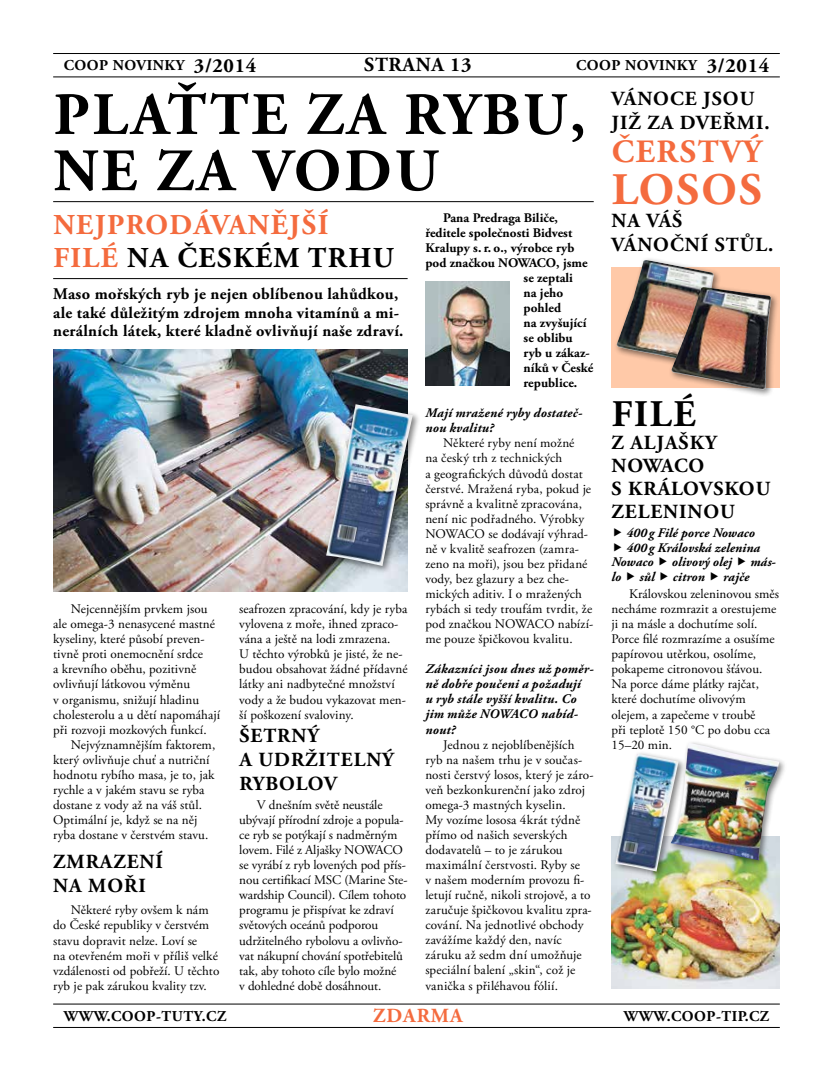
<style>
.page{position:relative;width:833px;height:1081px;background:#fff}
.page>*{position:absolute;margin:0;border:0;box-sizing:border-box;transform-origin:0 0}
.t1{font:700 60px/56.2px "Adobe Garamond Pro";letter-spacing:.05em;color:#000}
.t2{font:700 45px "Adobe Garamond Pro";letter-spacing:.05em;color:#f46b3e}
.t3{font:700 37.5px "Adobe Garamond Pro";color:#000}
.t4{font:700 32.5px "Adobe Garamond Pro";letter-spacing:.05em;color:#f46b3e}
.t5{font:700 28.75px/32.5px "Adobe Garamond Pro";letter-spacing:.05em;color:#f46b3e}
.t6{font:700 20px/23.8px "Adobe Garamond Pro";letter-spacing:.05em;color:#000}
.t7{font:700 20px "Adobe Garamond Pro";letter-spacing:.05em;color:#f46b3e}
.t8{font:700 16.25px/18.8px "Adobe Garamond Pro";letter-spacing:.02em;color:#000}
.t9{font:700 15px "Adobe Garamond Pro";letter-spacing:.035em;color:#000}
.t10{font:13.12px/15px "Adobe Garamond Pro";letter-spacing:.005em;color:#000}
.t11{font:italic 700 13.12px/15px "Adobe Garamond Pro";letter-spacing:.015em;color:#000}
.t12{font:700 13.12px "Adobe Garamond Pro";letter-spacing:.005em;color:#000}
.s1{font-size:20px}
.s2{color:#000}
</style>
<div class="page">
<hr style="left:53px;top:77px;width:727px;height:1px;background:#000">
<hr style="left:53px;top:53px;width:727px;height:1px;background:#000">
<hr style="left:53px;top:1027px;width:727px;height:1px;background:#000">
<hr style="left:53px;top:1003px;width:727px;height:1px;background:#000">
<div style="left:611px;top:268px;width:169px;height:120px;background:#ffc9a8"></div>
<hr style="left:53px;top:201px;width:541px;height:1px;background:#000">
<hr style="left:53px;top:278px;width:354px;height:1px;background:#000">
<div style="left:614px;top:257px;width:108px;height:115px;background:#000;opacity:.5"></div>
<img style="left:616px;top:260px;width:98px;height:103px">
<img style="left:53px;top:349px;width:354px;height:243px">
<img style="left:611px;top:836px;width:169px;height:153px">
<div style="left:668px;top:284px;width:111px;height:113px;background:#000;opacity:.5"></div>
<img style="left:671px;top:287px;width:100px;height:102px">
<div style="left:323px;top:401px;width:97px;height:173px;background:#000;opacity:.5"></div>
<img style="left:326px;top:404px;width:87px;height:162px">
<img style="left:425px;top:281px;width:84px;height:104px">
<div style="left:612px;top:750px;width:74px;height:129px;background:#000;opacity:.5"></div>
<img style="left:615px;top:753px;width:63px;height:118px">
<div style="left:668px;top:740px;width:119px;height:128px;background:#000;opacity:.5"></div>
<img style="left:670px;top:743px;width:109px;height:117px">
<p class="t9" style="left:64px;top:57px;width:194px">COOP NOVINKY <span class="s1">3/2014</span></p>
<h3 class="t6" style="left:364px;top:54px;width:109px">STRANA 13</h3>
<p class="t9" style="left:576px;top:57px;width:195px">COOP NOVINKY <span class="s1">3/2014</span></p>
<h1 class="t1" style="left:54px;top:88px;width:533px">PLAŤTE ZA RYBU,<br>NE ZA VODU</h1>
<h3 class="t5" style="left:53px;top:209px;width:342px">NEJPRODÁVANĚJŠÍ<br>FILÉ <span class="s2">NA ČESKÉM TRHU</span></h3>
<p class="t8" style="left:53px;top:285px;width:352px">Maso mořských ryb je nejen oblíbenou lahůdkou, ale také důležitým zdrojem mnoha vitamínů a mi&shy;nerálních látek, které kladně ovlivňují naše zdraví.</p>
<p class="t12" style="left:443px;top:210px;width:116px">Pana Predraga Biliče,</p>
<p class="t12" style="left:425px;top:225px;width:148px">ředitele společnosti Bidvest</p>
<p class="t12" style="left:425px;top:240px;width:151px">Kralupy s. r. o., výrobce ryb</p>
<p class="t12" style="left:425px;top:255px;width:164px">pod značkou NOWACO, jsme</p>
<p class="t12" style="left:523px;top:270px;width:51px">se zeptali</p>
<p class="t12" style="left:523px;top:285px;width:41px">na jeho</p>
<p class="t12" style="left:523px;top:300px;width:39px">pohled</p>
<p class="t12" style="left:523px;top:315px;width:64px">na zvyšující</p>
<p class="t12" style="left:523px;top:330px;width:51px">se oblibu</p>
<p class="t12" style="left:523px;top:345px;width:68px">ryb u zákaz-</p>
<p class="t12" style="left:523px;top:360px;width:71px">níků v České</p>
<p class="t12" style="left:523px;top:375px;width:55px">republice.</p>
<p class="t11" style="left:425px;top:406px;width:158px">Mají mražené ryby dostateč&shy;nou kvalitu?</p>
<p class="t10" style="left:425px;top:436px;width:169px;text-indent:18px">Některé ryby není možné<br>na český trh z technických<br>a geografických důvodů dostat čerstvé. Mražená ryba, pokud je správně a kvalitně zpracována, není nic podřadného. Výrobky<br>NOWACO se dodávají výhrad&shy;ně v kvalitě seafrozen (zamra&shy;zeno na moři), jsou bez přidané vody, bez glazury a bez che&shy;mických aditiv. I o mražených rybách si tedy troufám tvrdit, že pod značkou NOWACO nabízí&shy;me pouze špičkovou kvalitu.</p>
<p class="t11" style="left:425px;top:662px;width:170px">Zákazníci jsou dnes už poměr&shy;ně dobře poučeni a požadují<br>u ryb stále vyšší kvalitu. Co jim může NOWACO nabíd&shy;nout?</p>
<p class="t10" style="left:425px;top:737px;width:170px;text-indent:18px">Jednou z nejoblíbenějších ryb na našem trhu je v součas&shy;nosti čerstvý losos, který je záro&shy;veň bezkonkurenční jako zdroj omega-3 mastných kyselin.<br>My vozíme lososa 4krát týdně přímo od našich severských dodavatelů – to je zárukou maximální čerstvosti. Ryby se<br>v našem moderním provozu fi&shy;letují ručně, nikoli strojově, a to zaručuje špičkovou kvalitu zpra&shy;cování. Na jednotlivé obchody zavážíme každý den, navíc záruku až sedm dní umožňuje speciální balení „skin“, což je vanička s přiléhavou fólií.</p>
<p class="t10" style="left:53px;top:602px;width:168px;text-indent:18px">Nejcennějším prvkem jsou ale omega-3 nenasycené mastné kyseliny, které působí preven&shy;tivně proti onemocnění srdce<br>a krevního oběhu, pozitivně ovlivňují látkovou výměnu<br>v organismu, snižují hladinu cholesterolu a u dětí napomáhají při rozvoji mozkových funkcí.</p>
<p class="t10" style="left:53px;top:737px;width:164px;text-indent:18px">Nejvýznamnějším faktorem, který ovlivňuje chuť a nutriční hodnotu rybího masa, je to, jak rychle a v jakém stavu se ryba dostane z vody až na váš stůl.<br>Optimální je, když se na něj ryba dostane v čerstvém stavu.</p>
<h3 class="t6" style="left:53px;top:850px;width:111px">ZMRAZENÍ<br>NA MOŘI</h3>
<p class="t10" style="left:53px;top:903px;width:168px;text-indent:18px">Některé ryby ovšem k nám do České republiky v čerstvém stavu dopravit nelze. Loví se<br>na otevřeném moři v příliš velké vzdálenosti od pobřeží. U těchto ryb je pak zárukou kvality tzv.</p>
<p class="t10" style="left:239px;top:602px;width:170px">seafrozen zpracování, kdy je ryba vylovena z moře, ihned zpraco&shy;vána a ještě na lodi zmrazena.<br>U těchto výrobků je jisté, že ne&shy;budou obsahovat žádné přídavné látky ani nadbytečné množství vody a že budou vykazovat men&shy;ší poškození svaloviny.</p>
<h3 class="t6" style="left:239px;top:724px;width:156px">ŠETRNÝ<br>A UDRŽITELNÝ<br>RYBOLOV</h3>
<p class="t10" style="left:239px;top:798px;width:170px;text-indent:18px">V dnešním světě neustále ubývají přírodní zdroje a popula&shy;ce ryb se potýkají s nadměrným lovem. Filé z Aljašky NOWACO se vyrábí z ryb lovených pod přís&shy;nou certifikací MSC (Marine Ste&shy;wardship Council). Cílem tohoto programu je přispívat ke zdraví světových oceánů podporou udržitelného rybolovu a ovlivňo&shy;vat nákupní chování spotřebitelů tak, aby tohoto cíle bylo možné<br>v dohledné době dosáhnout.</p>
<h3 class="t6" style="left:611px;top:87px;width:159px">VÁNOCE JSOU<br>JIŽ ZA DVEŘMI.</h3>
<h3 class="t4" style="left:611px;top:133px;width:151px">ČERSTVÝ</h3>
<h2 class="t2" style="left:612px;top:163px;width:152px">LOSOS</h2>
<h3 class="t6" style="left:611px;top:210px;width:163px">NA VÁŠ<br>VÁNOČNÍ STŮL.</h3>
<h3 class="t3" style="left:611px;top:392px;width:86px">FILÉ</h3>
<h3 class="t6" style="left:611px;top:431px;width:160px;line-height:23.1px">Z ALJAŠKY<br>NOWACO<br>S KRÁLOVSKOU<br>ZELENINOU</h3>
<p class="t11" style="left:626px;top:526px;width:130px">400 g Filé porce Nowaco</p>
<p class="t11" style="left:626px;top:540px;width:135px">400 g Královská zelenina</p>
<p class="t11" style="left:611px;top:555px;width:44px">Nowaco</p>
<p class="t11" style="left:672px;top:555px;width:62px">olivový olej</p>
<p class="t11" style="left:750px;top:555px;width:27px">más-</p>
<p class="t11" style="left:611px;top:569px;width:11px">lo</p>
<p class="t11" style="left:639px;top:569px;width:17px">sůl</p>
<p class="t11" style="left:673px;top:569px;width:33px">citron</p>
<p class="t11" style="left:723px;top:569px;width:28px">rajče</p>
<p class="t10" style="left:611px;top:587px;width:169px;text-indent:18px">Královskou zeleninovou směs necháme rozmrazit a orestujeme ji na másle a dochutíme solí.<br>Porce filé rozmrazíme a osušíme papírovou utěrkou, osolíme, pokapeme citronovou šťávou.<br>Na porce dáme plátky rajčat, které dochutíme olivovým olejem, a zapečeme v troubě<br>při teplotě 150 °C po dobu cca<br>15–20 min.</p>
<p class="t9" style="left:64px;top:1007px;width:164px">WWW.COOP-TUTY.CZ</p>
<h3 class="t7" style="left:373px;top:1004px;width:91px">ZDARMA</h3>
<p class="t9" style="left:624px;top:1007px;width:147px">WWW.COOP-TIP.CZ</p>
</div>
